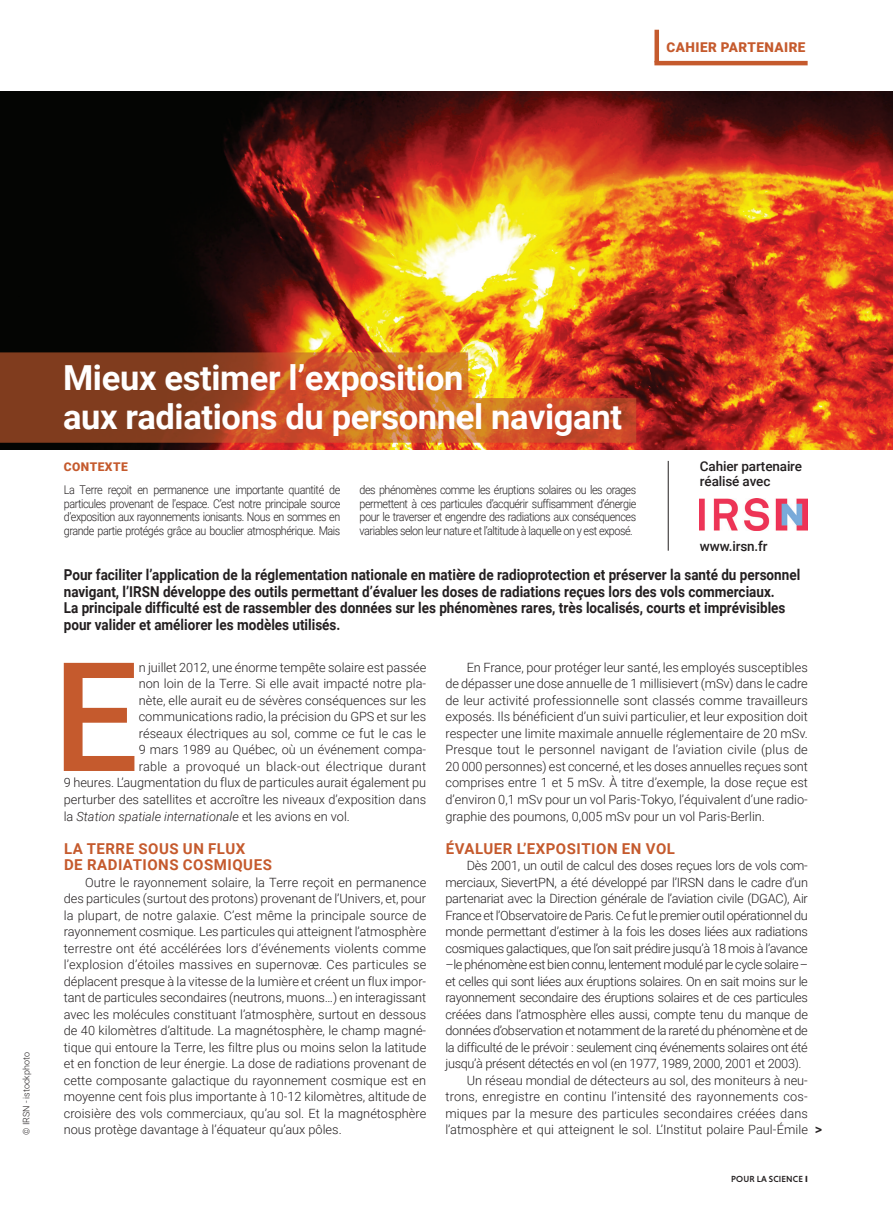
<style>
.page{position:relative;width:893px;height:1221px;background:#fff}
.page>*{position:absolute;margin:0;border:0;box-sizing:border-box;transform-origin:0 0}
.TEXTE{font:500 151.95px "Roboto";color:#c55a2d}
.TITRE{font:700 34.5px/39px "Roboto";letter-spacing:-.01em;color:#fff}
.CHAPEAU{font:700 15px/16.5px "Roboto";color:#231f20;scale:.9 1}
.TEXTE-2{font:700 15px/16.5px "Roboto";letter-spacing:.035em;color:#c55a2d}
.t1{font:700 14.55px "Niveau Grotesk";color:#231f20;scale:.9 1}
.Auteurs_titre{font:500 13.5px/15px "Roboto";letter-spacing:-.01em;color:#231f20}
.DISCIPLINE{font:900 13.5px "Roboto";letter-spacing:.035em;color:#c55a2d}
.TEXTE-3{font:300 12.75px/16.5px "Roboto";color:#231f20;text-align:justify}
.TEXTE-4{font:italic 300 12.75px "Roboto";color:#231f20}
.TEXTE-5{font:300 12.75px "Roboto";letter-spacing:.02em;color:#231f20}
.TEXTE-6{font:300 12px/13.5px "Roboto";letter-spacing:-.04em;color:#231f20;text-align:justify;scale:.9 1}
.Essentiel_titre{font:900 12px "Roboto";letter-spacing:.035em;color:#c55a2d}
.t2{font:300 9px "Roboto";color:#231f20}
.Métadonnées{font:500 9px "Niveau Grotesk";letter-spacing:.015em;color:#231f20}
.s1{font-style:normal}
.s2{font-weight:900}
</style>
<div class="page">
<div style="left:654px;top:30px;width:5px;height:32px;background:#c55a2d"></div>
<hr style="left:654px;top:61px;width:154px;height:4px;background:#c55a2d">
<img style="left:0;top:92px;width:893px;height:358px">
<hr style="left:668px;top:461px;width:1px;height:89px;background:#231f20">
<img style="left:700px;top:499px;width:108px;height:31px">
<svg style="left:0;top:352px;width:636px;height:91px;background:#b15124"></svg>
<p class="DISCIPLINE" style="left:667px;top:37px;width:140px">CAHIER PARTENAIRE</p>
<p class="t2" style="left:20px;top:1134px;width:84px;rotate:-90deg">© IRSN - istockphoto</p>
<p class="TITRE" style="left:63px;top:357px;width:560px">Mieux estimer l’exposition<br>aux radiations du personnel navigant</p>
<p class="Essentiel_titre" style="left:64px;top:458px;width:65px">CONTEXTE</p>
<p class="TEXTE-6" style="left:64px;top:483px;width:309px">La Terre reçoit en permanence une importante quantité de particules provenant de l’espace. C’est notre principale source d’exposition aux rayonnements ionisants. Nous en sommes en grande partie protégés grâce au bouclier atmosphérique. Mais</p>
<p class="TEXTE-6" style="left:360px;top:483px;width:309px">des phénomènes comme les éruptions solaires ou les orages permettent à ces particules d’acquérir suffisamment d’énergie pour le traverser et engendre des radiations aux conséquences variables selon leur nature et l’altitude à laquelle on y est exposé.</p>
<p class="Auteurs_titre" style="left:700px;top:458px;width:104px">Cahier partenaire réalisé avec</p>
<p class="Auteurs_titre" style="left:700px;top:538px;width:69px">www.irsn.fr</p>
<p class="CHAPEAU" style="left:64px;top:566px;width:820px">Pour faciliter l’application de la réglementation nationale en matière de radioprotection et préserver la santé du personnel navigant, l’IRSN développe des outils permettant d’évaluer les doses de radiations reçues lors des vols commerciaux.<br>La principale difficulté est de rassembler des données sur les phénomènes rares, très localisés, courts et imprévisibles pour valider et améliorer les modèles utilisés.</p>
<p class="TEXTE" style="left:53px;top:610px;width:87px">E</p>
<p class="TEXTE-3" style="left:139px;top:658px;width:289px">n juillet 2012, une énorme tempête solaire est passée</p>
<p class="TEXTE-3" style="left:445px;top:658px;width:364px;text-indent:21px">En France, pour protéger leur santé, les employés susceptibles de dépasser une dose annuelle de 1 millisievert (mSv) dans le cadre de leur activité professionnelle sont classés comme travailleurs exposés. Ils bénéficient d’un suivi particulier, et leur exposition doit respecter une limite maximale annuelle réglementaire de 20 mSv.<br>Presque tout le personnel navigant de l’aviation civile (plus de 20 000 personnes) est concerné, et les doses annuelles reçues sont comprises entre 1 et 5 mSv. À titre d’exemple, la dose reçue est d’environ 0,1 mSv pour un vol Paris-Tokyo, l’équivalent d’une radio&shy;graphie des poumons, 0,005 mSv pour un vol Paris-Berlin.</p>
<p class="TEXTE-2" style="left:446px;top:839px;width:231px">ÉVALUER L’EXPOSITION EN VOL</p>
<p class="TEXTE-3" style="left:445px;top:856px;width:364px;text-indent:21px">Dès 2001, un outil de calcul des doses reçues lors de vols com&shy;merciaux, SievertPN, a été développé par l’IRSN dans le cadre d’un partenariat avec la Direction générale de l’aviation civile (DGAC), Air France et l’Observatoire de Paris. Ce fut le premier outil opérationnel du monde permettant d’estimer à la fois les doses liées aux radiations cosmiques galactiques, que l’on sait prédire jusqu’à 18 mois à l’avance –le phénomène est bien connu, lentement modulé par le cycle solaire – et celles qui sont liées aux éruptions solaires. On en sait moins sur le rayonnement secondaire des éruptions solaires et de ces particules créées dans l’atmosphère elles aussi, compte tenu du manque de données d’observation et notamment de la rareté du phénomène et de la difficulté de le prévoir : seulement cinq événements solaires ont été jusqu’à présent détectés en vol (en 1977, 1989, 2000, 2001 et 2003).</p>
<p class="TEXTE-3" style="left:445px;top:1071px;width:364px;text-indent:21px">Un réseau mondial de détecteurs au sol, des moniteurs à neu&shy;trons, enregistre en continu l’intensité des rayonnements cos&shy;miques par la mesure des particules secondaires créées dans l’atmosphère et qui atteignent le sol. L’Institut polaire Paul-Émile</p>
<p class="TEXTE-3" style="left:139px;top:675px;width:289px">non loin de la Terre. Si elle avait impacté notre pla-</p>
<p class="TEXTE-3" style="left:139px;top:691px;width:289px">nète, elle aurait eu de sévères conséquences sur les</p>
<p class="TEXTE-3" style="left:139px;top:708px;width:289px">communications radio, la précision du GPS et sur les</p>
<p class="TEXTE-3" style="left:139px;top:724px;width:289px">réseaux électriques au sol, comme ce fut le cas le</p>
<p class="TEXTE-3" style="left:139px;top:741px;width:289px">9 mars 1989 au Québec, où un événement compa-</p>
<p class="TEXTE-5" style="left:139px;top:757px;width:289px">rable a provoqué un black-out électrique durant</p>
<p class="TEXTE-3" style="left:64px;top:774px;width:364px">9 heures. L’augmentation du flux de particules aurait également pu</p>
<p class="TEXTE-3" style="left:64px;top:790px;width:364px">perturber des satellites et accroître les niveaux d’exposition dans</p>
<p class="TEXTE-4" style="left:64px;top:807px;width:288px"><span class="s1">la</span> Station spatiale internationale <span class="s1">et les avions en vol.</span></p>
<p class="TEXTE-2" style="left:64px;top:839px;width:209px">LA TERRE SOUS UN FLUX<br>DE RADIATIONS COSMIQUES</p>
<p class="TEXTE-3" style="left:64px;top:873px;width:364px;text-indent:21px">Outre le rayonnement solaire, la Terre reçoit en permanence des particules (surtout des protons) provenant de l’Univers, et, pour la plupart, de notre galaxie. C’est même la principale source de rayonnement cosmique. Les particules qui atteignent l’atmosphère terrestre ont été accélérées lors d’événements violents comme l’explosion d’étoiles massives en supernovæ. Ces particules se déplacent presque à la vitesse de la lumière et créent un flux impor&shy;tant de particules secondaires (neutrons, muons…) en interagissant avec les molécules constituant l’atmosphère, surtout en dessous de 40 kilomètres d’altitude. La magnétosphère, le champ magné&shy;tique qui entoure la Terre, les filtre plus ou moins selon la latitude et en fonction de leur énergie. La dose de radiations provenant de cette composante galactique du rayonnement cosmique est en moyenne cent fois plus importante à 10-12 kilomètres, altitude de croisière des vols commerciaux, qu’au sol. Et la magnétosphère nous protège davantage à l’équateur qu’aux pôles.</p>
<p class="t1" style="left:815px;top:1120px;width:9px">&gt;</p>
<p class="Métadonnées" style="left:731px;top:1173px;width:78px">POUR LA SCIENCE <span class="s2">I</span></p>
</div>
